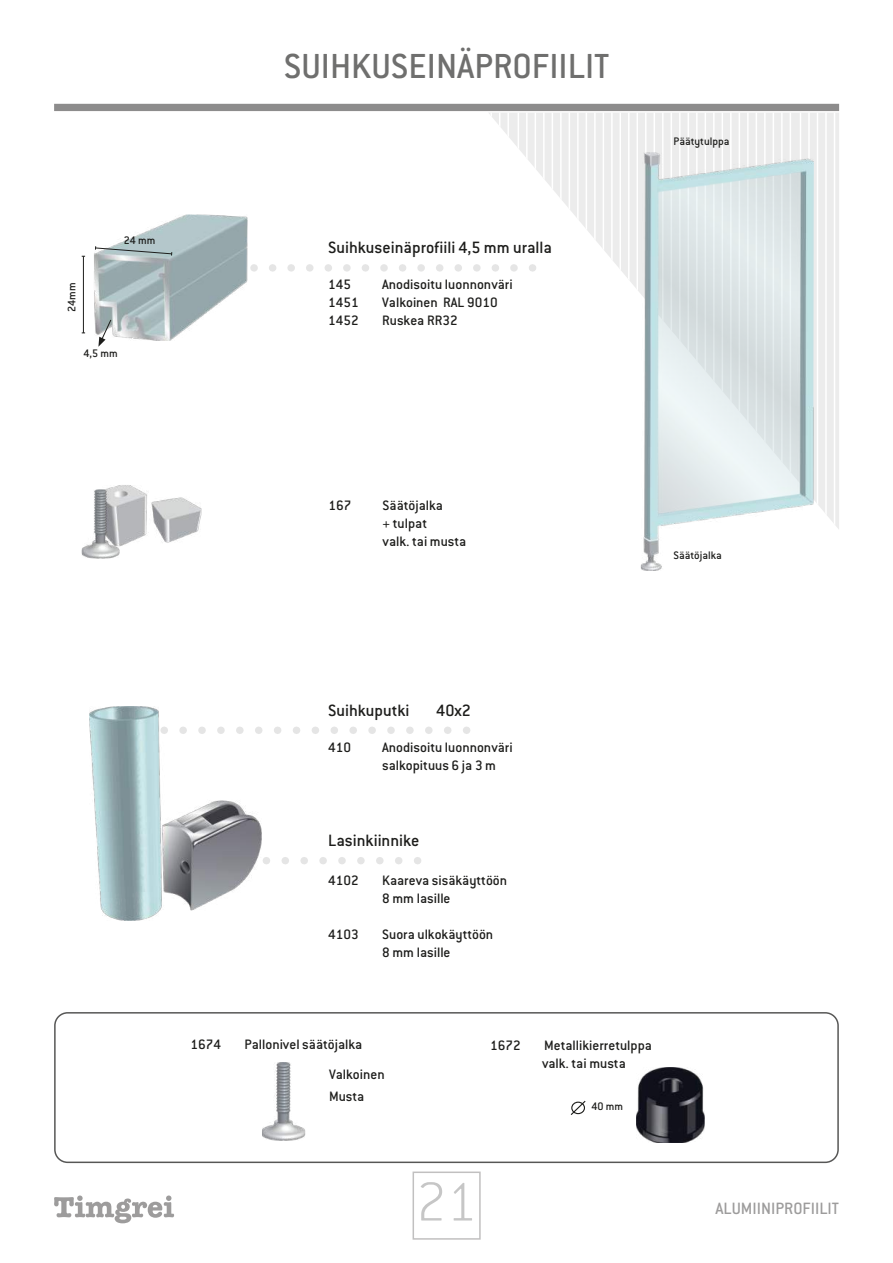
<style>
.page{position:relative;width:893px;height:1263px;background:#fff}
.page>*{position:absolute;margin:0;border:0;box-sizing:border-box;transform-origin:0 0}
.t1{font:200 60px "Conduit ITC";color:#c6c6c6}
.t2{font:500 38.25px "Conduit ITC";color:#6f6f6e}
.t3{font:500 18px "Conduit ITC";color:#1d1d1b}
.t4{font:500 18px "Conduit ITC";color:#9d9c9c}
.t5{font:500 15px/18px "Conduit ITC";color:#1d1d1b}
.t6{font:500 12px "Conduit ITC";color:#1d1d1b}
</style>
<div class="page">
<div style="left:54px;top:104px;width:785px;height:7px;background:#8d8c8c"></div>
<svg style="left:54px;top:1195px;width:120px;height:28px"></svg>
<div style="left:413px;top:1171px;width:68px;height:69px;border:2px solid #c1c0c0"></div>
<svg style="left:261px;top:726px;width:209px;height:8px"></svg>
<svg style="left:263px;top:857px;width:158px;height:7px"></svg>
<svg style="left:54px;top:1013px;width:785px;height:151px"></svg>
<svg style="left:562px;top:113px;width:277px;height:416px;fill:#ececec"></svg>
<svg style="left:619px;top:113px;width:11px;height:416px"></svg>
<svg style="left:636px;top:113px;width:11px;height:416px"></svg>
<svg style="left:653px;top:113px;width:11px;height:39px"></svg>
<svg style="left:670px;top:113px;width:11px;height:39px"></svg>
<svg style="left:687px;top:113px;width:11px;height:39px"></svg>
<svg style="left:704px;top:113px;width:11px;height:39px"></svg>
<svg style="left:721px;top:113px;width:11px;height:39px"></svg>
<svg style="left:738px;top:113px;width:11px;height:39px"></svg>
<svg style="left:755px;top:113px;width:11px;height:39px"></svg>
<svg style="left:772px;top:113px;width:11px;height:39px"></svg>
<svg style="left:789px;top:113px;width:3px;height:39px"></svg>
<svg style="left:799px;top:113px;width:11px;height:39px"></svg>
<svg style="left:816px;top:113px;width:11px;height:416px"></svg>
<svg style="left:833px;top:113px;width:3px;height:416px"></svg>
<svg style="left:250px;top:113px;width:310px;height:159px"></svg>
<svg style="left:568px;top:113px;width:11px;height:416px"></svg>
<svg style="left:585px;top:113px;width:11px;height:416px"></svg>
<svg style="left:602px;top:113px;width:11px;height:416px"></svg>
<img style="left:262px;top:1062px;width:43px;height:79px">
<img style="left:641px;top:152px;width:173px;height:419px">
<img style="left:89px;top:707px;width:172px;height:213px">
<img style="left:637px;top:1067px;width:67px;height:76px">
<img style="left:94px;top:214px;width:154px;height:127px">
<img style="left:106px;top:485px;width:96px;height:61px">
<img style="left:82px;top:489px;width:38px;height:69px">
<svg style="left:570px;top:1100px;width:16px;height:16px"></svg>
<svg style="left:81px;top:255px;width:5px;height:79px"></svg>
<svg style="left:95px;top:245px;width:78px;height:11px"></svg>
<svg style="left:98px;top:319px;width:14px;height:28px"></svg>
<p class="t6" style="left:124px;top:235px;width:33px">24 mm</p>
<p class="t6" style="left:66px;top:312px;width:31px;rotate:-90deg">24mm</p>
<p class="t6" style="left:83px;top:348px;width:36px">4,5 mm</p>
<h2 class="t2" style="left:284px;top:49px;width:327px">SUIHKUSEINÄPROFIILIT</h2>
<p class="t3" style="left:328px;top:240px;width:225px">Suihkuseinäprofiili 4,5 mm uralla</p>
<p class="t5" style="left:328px;top:277px;width:24px">145</p>
<p class="t5" style="left:382px;top:277px;width:132px">Anodisoitu luonnonväri</p>
<p class="t5" style="left:328px;top:295px;width:32px">1451</p>
<p class="t5" style="left:382px;top:295px;width:117px">Valkoinen RAL 9010</p>
<p class="t5" style="left:328px;top:313px;width:32px">1452</p>
<p class="t5" style="left:382px;top:313px;width:77px">Ruskea RR32</p>
<p class="t6" style="left:673px;top:136px;width:58px">Päätytulppa</p>
<p class="t5" style="left:329px;top:497px;width:24px">167</p>
<p class="t5" style="left:383px;top:497px;width:85px">Säätöjalka<br>+ tulpat<br>valk. tai musta</p>
<p class="t6" style="left:673px;top:550px;width:50px">Säätöjalka</p>
<p class="t3" style="left:328px;top:702px;width:83px">Suihkuputki</p>
<p class="t3" style="left:436px;top:702px;width:36px">40x2</p>
<p class="t5" style="left:328px;top:739px;width:24px">410</p>
<p class="t5" style="left:382px;top:739px;width:132px">Anodisoitu luonnonväri salkopituus 6 ja 3 m</p>
<p class="t3" style="left:328px;top:832px;width:93px">Lasinkiinnike</p>
<p class="t5" style="left:328px;top:873px;width:32px">4102</p>
<p class="t5" style="left:382px;top:873px;width:126px">Kaareva sisäkäyttöön<br>8 mm lasille</p>
<p class="t5" style="left:328px;top:927px;width:32px">4103</p>
<p class="t5" style="left:382px;top:927px;width:113px">Suora ulkokäyttöön<br>8 mm lasille</p>
<p class="t5" style="left:190px;top:1036px;width:32px">1674</p>
<p class="t5" style="left:329px;top:1030px;width:57px;line-height:29.7px;text-indent:-85px">Pallonivel säätöjalka<br>Valkoinen</p>
<p class="t5" style="left:329px;top:1088px;width:37px">Musta</p>
<p class="t5" style="left:490px;top:1037px;width:32px">1672</p>
<p class="t5" style="left:544px;top:1037px;width:109px">Metallikierretulppa</p>
<p class="t5" style="left:542px;top:1056px;width:85px">valk. tai musta</p>
<p class="t6" style="left:591px;top:1101px;width:33px">40 mm</p>
<h1 class="t1" style="left:416px;top:1175px;width:63px">21</h1>
<p class="t4" style="left:715px;top:1200px;width:125px">ALUMIINIPROFIILIT</p>
</div>
